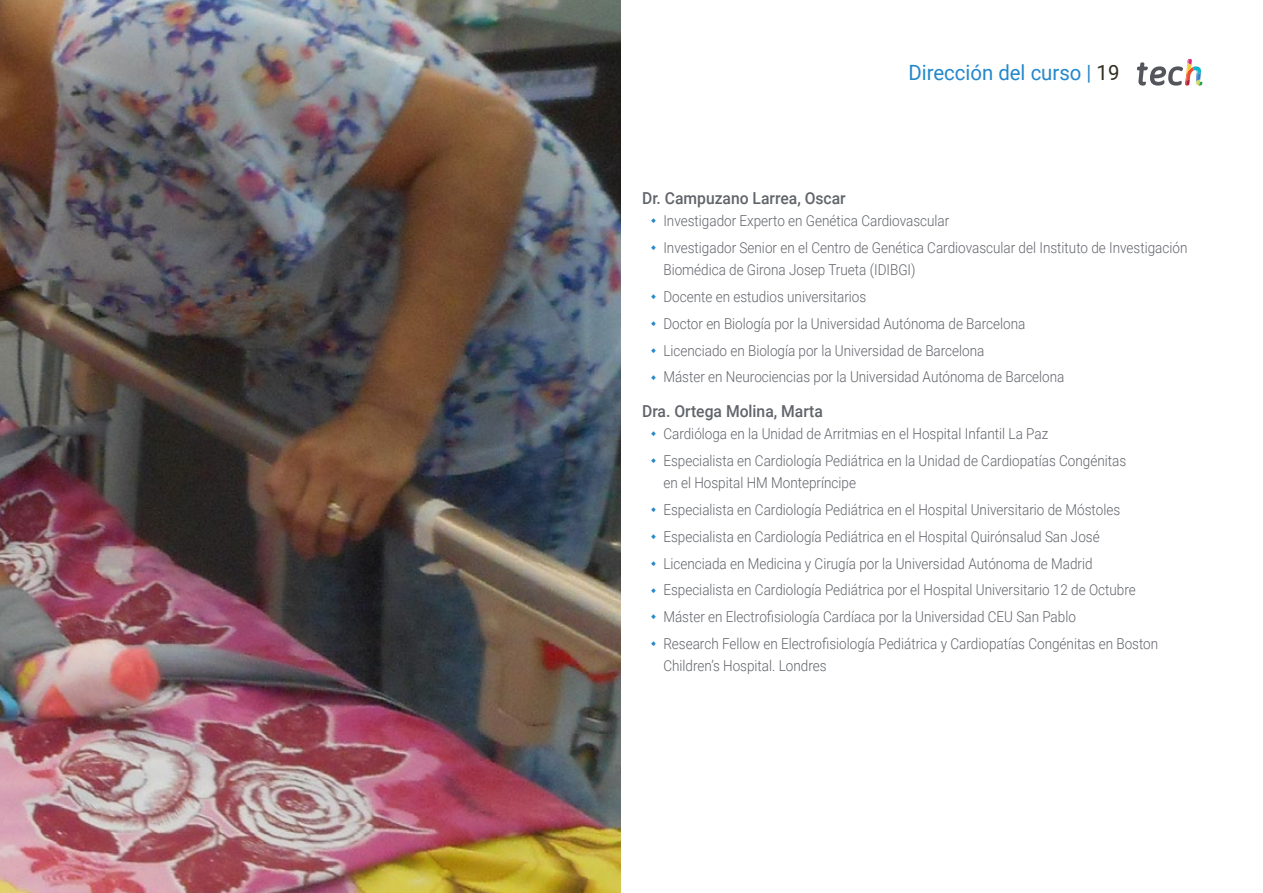
<style>
.page{position:relative;width:1263px;height:893px;background:#fff}
.page>*{position:absolute;margin:0;border:0;box-sizing:border-box;transform-origin:0 0}
.t1{font:21px "Roboto";color:#2488c9}
.t2{font:500 16.5px "Roboto";color:#61646a;scale:.95 1}
.t3{font:300 15px/26.7px "Roboto";color:#61646a;scale:.9 1}
.s1{color:#312e20}
</style>
<div class="page">
<img style="left:0;top:0;width:621px;height:893px">
<svg style="left:1137px;top:59px;width:65px;height:27px"></svg>
<h1 class="t1" style="left:908px;top:57px;width:213px">Dirección del curso | <span class="s1">19</span></h1>
<p class="t2" style="left:642px;top:186px;width:216px">Dr. Campuzano Larrea, Oscar</p>
<p class="t3" style="left:663px;top:207px;width:584px">Investigador Experto en Genética Cardiovascular<br>Investigador Senior en el Centro de Genética Cardiovascular del Instituto de Investigación</p>
<p class="t3" style="left:663px;top:256px;width:447px">Biomédica de Girona Josep Trueta (IDIBGI)<br>Docente en estudios universitarios<br>Doctor en Biología por la Universidad Autónoma de Barcelona Licenciado en Biología por la Universidad de Barcelona<br>Máster en Neurociencias por la Universidad Autónoma de Barcelona</p>
<p class="t2" style="left:642px;top:399px;width:192px">Dra. Ortega Molina, Marta</p>
<p class="t3" style="left:663px;top:420px;width:516px">Cardióloga en la Unidad de Arritmias en el Hospital Infantil La Paz<br>Especialista en Cardiología Pediátrica en la Unidad de Cardiopatías Congénitas</p>
<p class="t3" style="left:663px;top:469px;width:551px">en el Hospital HM Montepríncipe<br>Especialista en Cardiología Pediátrica en el Hospital Universitario de Móstoles Especialista en Cardiología Pediátrica en el Hospital Quirónsalud San José Licenciada en Medicina y Cirugía por la Universidad Autónoma de Madrid Especialista en Cardiología Pediátrica por el Hospital Universitario 12 de Octubre Máster en Electrofisiología Cardíaca por la Universidad CEU San Pablo<br>Research Fellow en Electrofisiología Pediátrica y Cardiopatías Congénitas en Boston</p>
<p class="t3" style="left:663px;top:652px;width:183px">Children’s Hospital. Londres</p>
</div>
